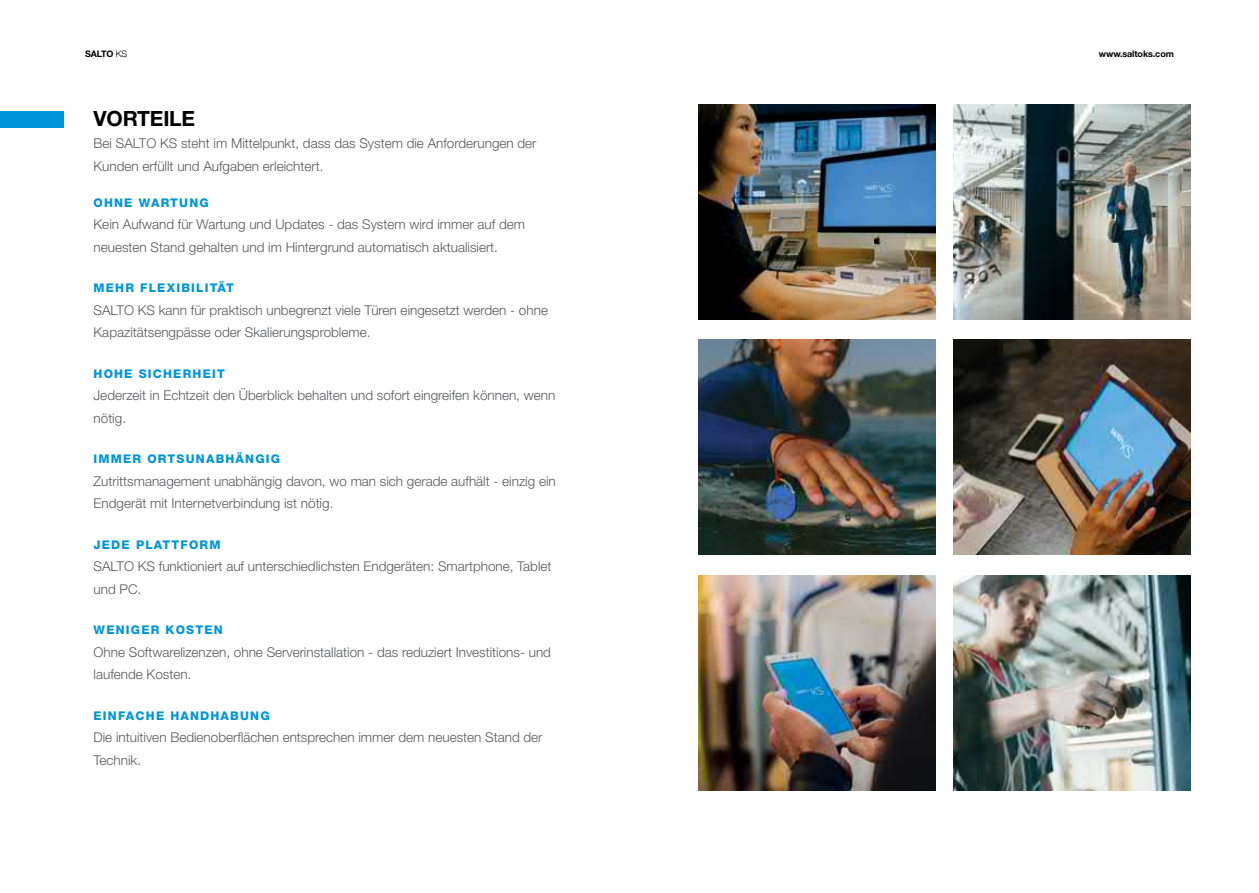
<style>
.page{position:relative;width:1259px;height:893px;background:#fff}
.page>*{position:absolute;margin:0;border:0;box-sizing:border-box;transform-origin:0 0}
.t1{font:700 21px "Helvetica Neue LT Std";letter-spacing:-.01em;color:#000}
.t2{font:300 13.5px/22.5px "Helvetica Neue LT Std";color:#58595b}
.t3{font:800 12px "Helvetica Neue LT Std";letter-spacing:.1em;color:#0095da}
.t4{font:700 9px "Helvetica Neue LT Std";letter-spacing:-.01em;color:#000}
.s1{font-weight:300}
</style>
<div class="page">
<div style="left:0;top:111px;width:64px;height:17px;background:#0095da"></div>
<img style="left:953px;top:105px;width:237px;height:214px">
<img style="left:953px;top:576px;width:237px;height:214px">
<img style="left:698px;top:340px;width:237px;height:215px">
<img style="left:698px;top:105px;width:237px;height:214px">
<img style="left:953px;top:340px;width:237px;height:215px">
<img style="left:698px;top:576px;width:237px;height:214px">
<p class="t4" style="left:85px;top:49px;width:44px">SALTO <span class="s1">KS</span></p>
<p class="t4" style="left:1099px;top:49px;width:77px">www.saltoks.com</p>
<h1 class="t1" style="left:94px;top:105px;width:103px">VORTEILE</h1>
<p class="t2" style="left:94px;top:132px;width:444px">Bei SALTO KS steht im Mittelpunkt, dass das System die Anforderungen der<br>Kunden erfüllt und Aufgaben erleichtert.</p>
<p class="t3" style="left:94px;top:195px;width:117px">OHNE WARTUNG</p>
<p class="t2" style="left:94px;top:213px;width:433px">Kein Aufwand für Wartung und Updates - das System wird immer auf dem neuesten Stand gehalten und im Hintergrund automatisch aktualisiert.</p>
<p class="t3" style="left:94px;top:281px;width:142px">MEHR FLEXIBILITÄT</p>
<p class="t2" style="left:94px;top:298px;width:456px">SALTO KS kann für praktisch unbegrenzt viele Türen eingesetzt werden - ohne<br>Kapazitätsengpässe oder Skalierungsprobleme.</p>
<p class="t3" style="left:94px;top:366px;width:133px">HOHE SICHERHEIT</p>
<p class="t2" style="left:94px;top:384px;width:463px">Jederzeit in Echtzeit den Überblick behalten und sofort eingreifen können, wenn nötig.</p>
<p class="t3" style="left:94px;top:452px;width:188px">IMMER ORTSUNABHÄNGIG</p>
<p class="t2" style="left:94px;top:469px;width:464px">Zutrittsmanagement unabhängig davon, wo man sich gerade aufhält - einzig ein<br>Endgerät mit Internetverbindung ist nötig.</p>
<p class="t3" style="left:94px;top:537px;width:128px">JEDE PLATTFORM</p>
<p class="t2" style="left:94px;top:555px;width:459px">SALTO KS funktioniert auf unterschiedlichsten Endgeräten: Smartphone, Tablet und PC.</p>
<p class="t3" style="left:94px;top:623px;width:131px">WENIGER KOSTEN</p>
<p class="t2" style="left:94px;top:640px;width:459px">Ohne Softwarelizenzen, ohne Serverinstallation - das reduziert Investitions- und laufende Kosten.</p>
<p class="t3" style="left:94px;top:708px;width:178px">EINFACHE HANDHABUNG</p>
<p class="t2" style="left:94px;top:726px;width:450px">Die intuitiven Bedienoberflächen entsprechen immer dem neuesten Stand der<br>Technik.</p>
</div>
